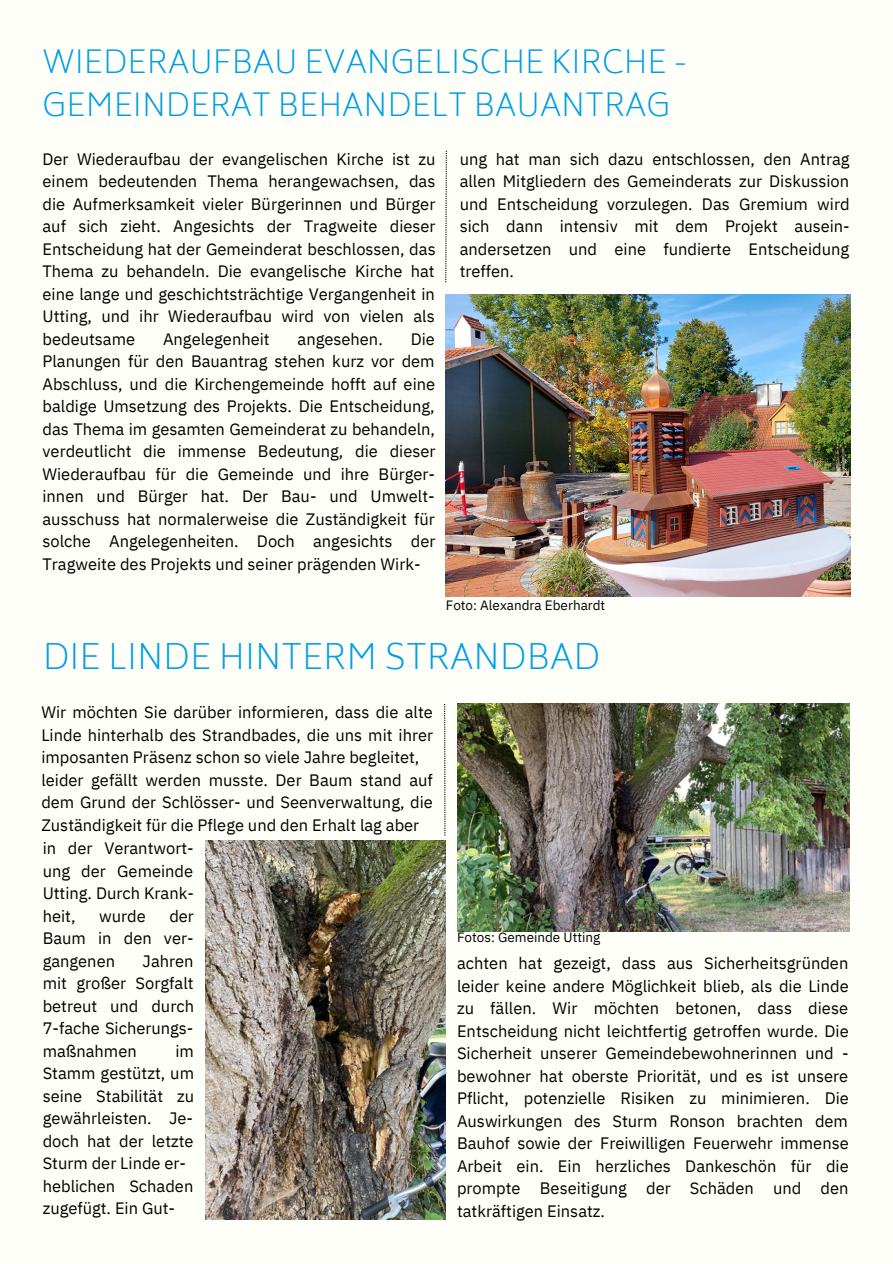
<style>
.page{position:relative;width:893px;height:1264px;background:#fff}
.page>*{position:absolute;margin:0;border:0;box-sizing:border-box;transform-origin:0 0}
.t1{font:200 33.9px "Biryani";color:#009ee3}
.t2{font:200 30.75px/42.8px "Biryani";color:#009ee3}
.t3{font:16.5px/22.5px "IBM Plex Sans";color:#000;text-align:justify}
.t4{font:13.5px "IBM Plex Sans";color:#000}
</style>
<div class="page">
<div style="left:0;top:0;width:892px;height:1262px;background:#fffff9"></div>
<svg style="left:445px;top:151px;width:2px;height:131px"></svg>
<img style="left:446px;top:295px;width:404px;height:301px">
<svg style="left:444px;top:704px;width:1px;height:131px"></svg>
<img style="left:457px;top:704px;width:392px;height:227px">
<img style="left:205px;top:840px;width:240px;height:379px">
<p class="t2" style="left:42px;top:41px;width:646px">WIEDERAUFBAU EVANGELISCHE KIRCHE -<br>GEMEINDERAT BEHANDELT BAUANTRAG</p>
<p class="t3" style="left:42px;top:147px;width:394px">Der Wiederaufbau der evangelischen Kirche ist zu einem bedeutenden Thema herangewachsen, das die Aufmerksamkeit vieler Bürgerinnen und Bürger auf sich zieht. Angesichts der Tragweite dieser Entscheidung hat der Gemeinderat beschlossen, das Thema zu behandeln. Die evangelische Kirche hat eine lange und geschichtsträchtige Vergangenheit in Utting, und ihr Wiederaufbau wird von vielen als bedeutsame</p>
<p class="t3" style="left:459px;top:147px;width:391px">ung hat man sich dazu entschlossen, den Antrag allen Mitgliedern des Gemeinderats zur Diskussion und Entscheidung vorzulegen. Das Gremium wird sich dann intensiv mit dem Projekt ausein&shy;andersetzen und eine fundierte Entscheidung treffen.</p>
<p class="t3" style="left:42px;top:327px;width:394px;text-indent:368px">Die Planungen für den Bauantrag stehen kurz vor dem Abschluss, und die Kirchengemeinde hofft auf eine baldige Umsetzung des Projekts. Die Entscheidung, das Thema im gesamten Gemeinderat zu behandeln, verdeutlicht die immense Bedeutung, die dieser Wiederaufbau für die Gemeinde und ihre Bürger&shy;innen und Bürger hat. Der Bau- und Umwelt&shy;ausschuss hat normalerweise die Zuständigkeit für solche Angelegenheiten. Doch angesichts der Tragweite des Projekts und seiner prägenden Wirk-</p>
<p class="t3" style="left:163px;top:327px;width:108px">Angelegenheit</p>
<p class="t3" style="left:297px;top:327px;width:87px">angesehen.</p>
<p class="t4" style="left:446px;top:596px;width:161px">Foto: Alexandra Eberhardt</p>
<p class="t1" style="left:43px;top:637px;width:559px">DIE LINDE HINTERM STRANDBAD</p>
<p class="t3" style="left:41px;top:700px;width:393px">Wir möchten Sie darüber informieren, dass die alte Linde hinterhalb des Strandbades, die uns mit ihrer imposanten Präsenz schon so viele Jahre begleitet,</p>
<p class="t3" style="left:41px;top:768px;width:393px">leider gefällt werden musste. Der Baum stand auf dem Grund der Schlösser- und Seenverwaltung, die Zuständigkeit für die Pflege und den Erhalt lag aber</p>
<p class="t3" style="left:43px;top:837px;width:153px">in der Verantwort&shy;ung der Gemeinde Utting. Durch Krank&shy;heit,</p>
<p class="t3" style="left:43px;top:904px;width:153px;text-indent:127px">der Baum in den ver&shy;gangenen</p>
<p class="t3" style="left:99px;top:904px;width:48px">wurde</p>
<p class="t4" style="left:457px;top:928px;width:145px">Fotos: Gemeinde Utting</p>
<p class="t3" style="left:43px;top:949px;width:153px;text-indent:100px">Jahren mit großer Sorgfalt betreut und durch 7-fache Sicherungs&shy;maßnahmen</p>
<p class="t3" style="left:457px;top:951px;width:393px">achten hat gezeigt, dass aus Sicherheitsgründen leider keine andere Möglichkeit blieb, als die Linde zu fällen. Wir möchten betonen, dass diese Entscheidung nicht leichtfertig getroffen wurde. Die Sicherheit unserer Gemeindebewohnerinnen und - bewohner hat oberste Priorität, und es ist unsere Pflicht, potenzielle Risiken zu minimieren. Die Auswirkungen des Sturm Ronson brachten dem Bauhof sowie der Freiwilligen Feuerwehr immense Arbeit ein. Ein herzliches Dankeschön für die prompte Beseitigung der Schäden und den tatkräftigen Einsatz.</p>
<p class="t3" style="left:43px;top:1039px;width:153px;text-indent:133px">im Stamm gestützt, um seine Stabilität zu gewährleisten. Je&shy;doch hat der letzte Sturm der Linde er-</p>
<p class="t3" style="left:43px;top:1174px;width:152px">heblichen Schaden zugefügt. Ein Gut-</p>
</div>
